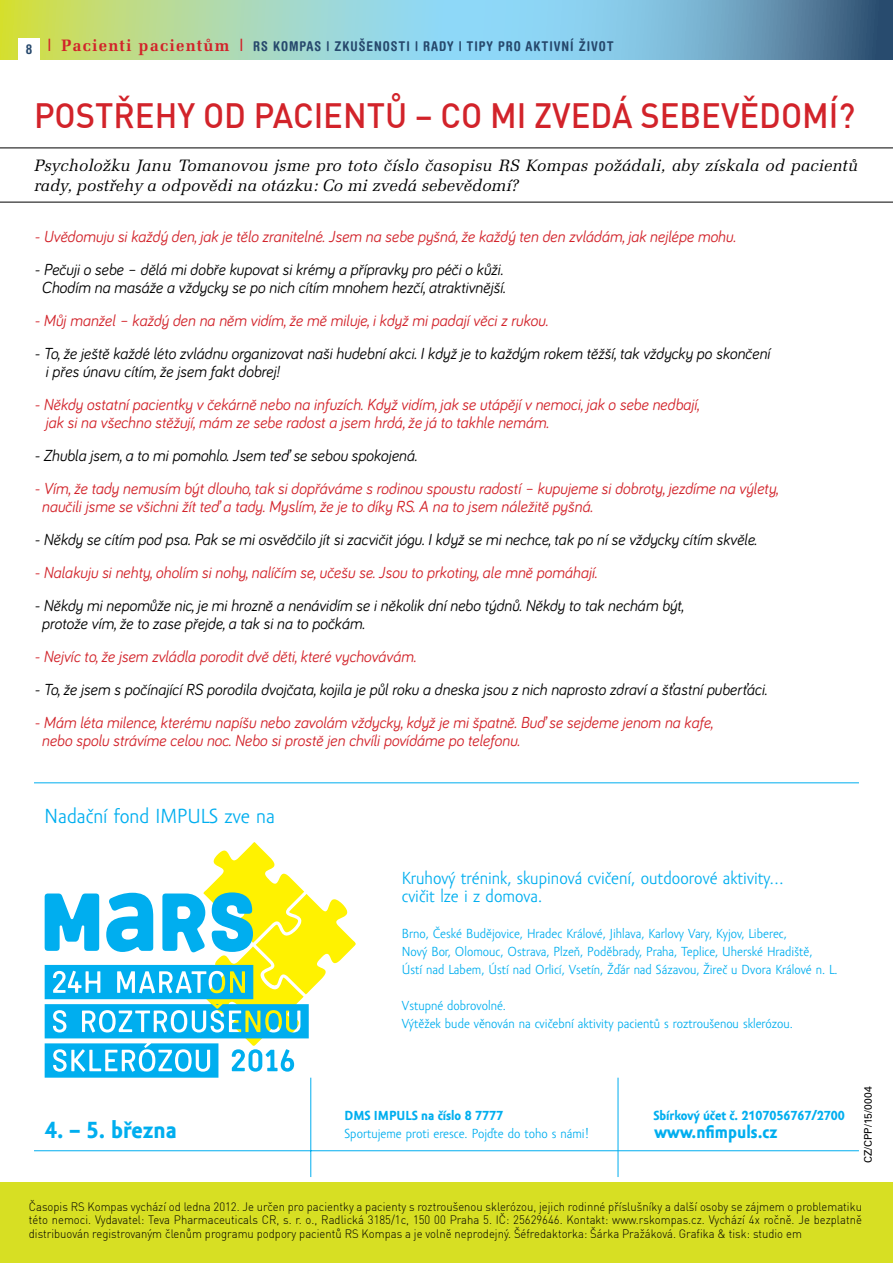
<style>
.page{position:relative;width:893px;height:1263px;background:#fff}
.page>*{position:absolute;margin:0;border:0;box-sizing:border-box;transform-origin:0 0}
.t1{font:500 34.5px "DINCE";color:#d2232a;scale:.95 1}
.t2{font:700 24px "Amor Sans Text Pro";color:#00aeef}
.t3{font:21px "Amor Sans Pro";color:#00aeef}
.t4{font:18px/18px "Amor Sans Pro";color:#00aeef}
.t5{font:700 18px "Amor Sans Text Pro";color:#00aeef}
.t6{font:italic 16.5px/18px "Bariol";color:#d2232a;scale:.95 1}
.t7{font:italic 16.5px/18px "Bariol";color:#000;scale:.95 1}
.t8{font:italic 16.5px/19.5px "Melior CE";color:#000}
.t9{font:13.5px/18px "Amor Sans Pro";color:#00aeef}
.t10{font:700 condensed 13.5px "Helvetica Rounded";letter-spacing:.07em;color:#26486c}
.t11{font:700 13.5px "Amor Sans Text Pro";color:#00aeef}
.t12{font:300 12px/13.5px "DINCE";color:#000;text-align:justify;scale:.94 1}
.t13{font:10.5px "Univers CE";color:#000}
.s1{font-family:"Melior CE";font-stretch:normal;font-size:16.5px;color:#d2232a}
</style>
<div class="page">
<svg style="left:0;top:0;width:893px;height:60px;background:#91c3ba"></svg>
<div style="left:18px;top:39px;width:22px;height:21px;background:#fff"></div>
<div style="left:0;top:1182px;width:893px;height:81px;background:#d7df23"></div>
<hr style="left:0;top:148px;width:893px;height:1px;background:#000">
<hr style="left:0;top:202px;width:893px;height:1px;background:#000">
<svg style="left:45px;top:842px;width:311px;height:236px"></svg>
<hr style="left:34px;top:782px;width:825px;height:1px;background:#00aeef">
<hr style="left:34px;top:1150px;width:825px;height:1px;background:#00aeef">
<hr style="left:310px;top:1078px;width:1px;height:99px;background:#00aeef">
<hr style="left:618px;top:1078px;width:1px;height:99px;background:#00aeef">
<p class="t10" style="left:26px;top:41px;width:8px">8</p>
<p class="t10" style="left:44px;top:38px;width:571px"><span class="s1">| Pacienti pacientům |</span> RS KOMPAS | ZKUŠENOSTI | RADY | TIPY PRO AKTIVNÍ ŽIVOT</p>
<h1 class="t1" style="left:34px;top:94px;width:866px">POSTŘEHY OD PACIENTŮ – CO MI ZVEDÁ SEBEVĚDOMÍ?</h1>
<p class="t8" style="left:34px;top:156px;width:825px">Psycholožku Janu Tomanovou jsme pro toto číslo časopisu RS Kompas požádali, aby získala od pacientů rady, postřehy a odpovědi na otázku: Co mi zvedá sebevědomí?</p>
<p class="t6" style="left:34px;top:226px;width:740px">- Uvědomuju si každý den, jak je tělo zranitelné. Jsem na sebe pyšná, že každý ten den zvládám, jak nejlépe mohu.</p>
<p class="t7" style="left:34px;top:259px;width:498px;text-align:center">- Pečuji o sebe – dělá mi dobře kupovat si krémy a přípravky pro péči o kůži.<br>Chodím na masáže a vždycky se po nich cítím mnohem hezčí, atraktivnější.</p>
<p class="t6" style="left:34px;top:310px;width:542px">- Můj manžel – každý den na něm vidím, že mě miluje, i když mi padají věci z rukou.</p>
<p class="t7" style="left:45px;top:343px;width:764px;text-indent:-11px">- To, že ještě každé léto zvládnu organizovat naši hudební akci. I když je to každým rokem těžší, tak vždycky po skončení i přes únavu cítím, že jsem fakt dobrej!</p>
<p class="t6" style="left:45px;top:394px;width:690px;text-indent:-11px">- Někdy ostatní pacientky v čekárně nebo na infuzích. Když vidím, jak se utápějí v nemoci, jak o sebe nedbají, jak si na všechno stěžují, mám ze sebe radost a jsem hrdá, že já to takhle nemám.</p>
<p class="t7" style="left:34px;top:445px;width:405px">- Zhubla jsem, a to mi pomohlo. Jsem teď se sebou spokojená.</p>
<p class="t6" style="left:41px;top:478px;width:777px;text-indent:-7px">- Vím, že tady nemusím být dlouho, tak si dopřáváme s rodinou spoustu radostí – kupujeme si dobroty, jezdíme na výlety, naučili jsme se všichni žít teď a tady. Myslím, že je to díky RS. A na to jsem náležitě pyšná.</p>
<p class="t7" style="left:34px;top:529px;width:762px">- Někdy se cítím pod psa. Pak se mi osvědčilo jít si zacvičit jógu. I když se mi nechce, tak po ní se vždycky cítím skvěle.</p>
<p class="t6" style="left:34px;top:562px;width:594px">- Nalakuju si nehty, oholím si nohy, nalíčím se, učešu se. Jsou to prkotiny, ale mně pomáhají.</p>
<p class="t7" style="left:41px;top:595px;width:678px;text-indent:-7px">- Někdy mi nepomůže nic, je mi hrozně a nenávidím se i několik dní nebo týdnů. Někdy to tak nechám být, protože vím, že to zase přejde, a tak si na to počkám.</p>
<p class="t6" style="left:34px;top:646px;width:403px">- Nejvíc to, že jsem zvládla porodit dvě děti, které vychovávám.</p>
<p class="t7" style="left:34px;top:679px;width:773px">- To, že jsem s počínající RS porodila dvojčata, kojila je půl roku a dneska jsou z nich naprosto zdraví a šťastní puberťáci.</p>
<p class="t6" style="left:41px;top:712px;width:708px;text-indent:-7px">- Mám léta milence, kterému napíšu nebo zavolám vždycky, když je mi špatně. Buď se sejdeme jenom na kafe, nebo spolu strávíme celou noc. Nebo si prostě jen chvíli povídáme po telefonu.</p>
<p class="t3" style="left:45px;top:805px;width:232px">Nadační fond IMPULS zve na</p>
<p class="t4" style="left:402px;top:870px;width:384px">Kruhový trénink, skupinová cvičení, outdoorové aktivity… cvičit lze i z domova.</p>
<p class="t9" style="left:402px;top:925px;width:437px">Brno, České Budějovice, Hradec Králové, Jihlava, Karlovy Vary, Kyjov, Liberec,<br>Nový Bor, Olomouc, Ostrava, Plzeň, Poděbrady, Praha, Teplice, Uherské Hradiště,<br>Ústí nad Labem, Ústí nad Orlicí, Vsetín, Žďár nad Sázavou, Žireč u Dvora Králové n. L.</p>
<p class="t9" style="left:402px;top:997px;width:393px">Vstupné dobrovolné.<br>Výtěžek bude věnován na cvičební aktivity pacientů s roztroušenou sklerózou.</p>
<p class="t11" style="left:653px;top:1108px;width:193px">Sbírkový účet č. 2107056767/2700</p>
<p class="t11" style="left:344px;top:1108px;width:160px">DMS IMPULS na číslo 8 7777</p>
<p class="t9" style="left:344px;top:1125px;width:246px">Sportujeme proti eresce. Pojďte do toho s námi!</p>
<h2 class="t2" style="left:45px;top:1117px;width:134px">4. – 5. března</h2>
<p class="t5" style="left:655px;top:1122px;width:124px">www.nfimpuls.cz</p>
<p class="t13" style="left:862px;top:1163px;width:78px;rotate:-90deg">CZ/CPP/15/0004</p>
<p class="t12" style="left:29px;top:1200px;width:888px">Časopis RS Kompas vychází od ledna 2012. Je určen pro pacientky a pacienty s roztroušenou sklerózou, jejich rodinné příslušníky a další osoby se zájmem o problematiku této nemoci. Vydavatel: Teva Pharmaceuticals CR, s. r. o., Radlická 3185/1c, 150 00 Praha 5. IČ: 25629646. Kontakt: www.rskompas.cz. Vychází 4x ročně. Je bezplatně distribuován registrovaným členům programu podpory pacientů RS Kompas a je volně neprodejný. Šéfredaktorka: Šárka Pražáková. Grafika &amp; tisk: studio em</p>
</div>
